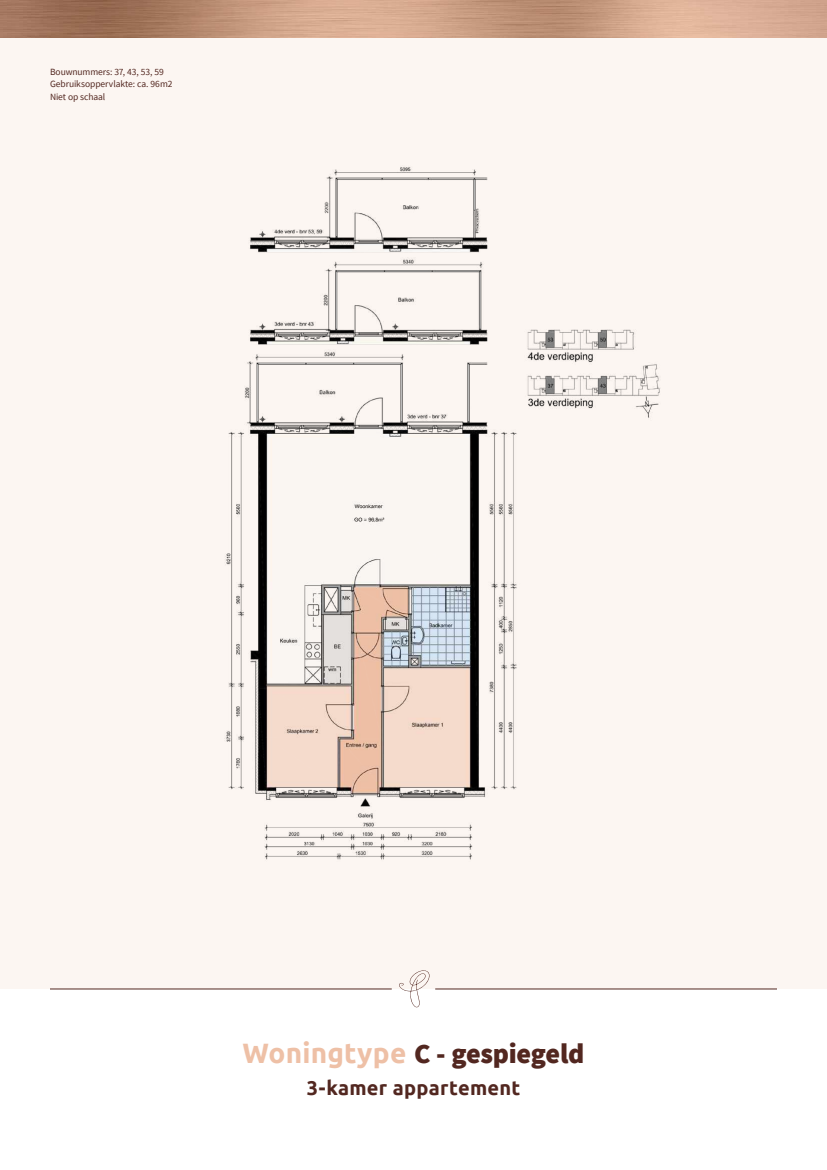
<style>
.page{position:relative;width:827px;height:1170px;background:#fff}
.page>*{position:absolute;margin:0;border:0;box-sizing:border-box;transform-origin:0 0}
.t1{font:900 28px "Source Sans Pro";letter-spacing:-.015em;color:#522720}
.t2{font:700 20px "Ubuntu";letter-spacing:.015em;color:#522720}
.t3{font:9.5px/12.5px "Source Sans Pro";letter-spacing:-.01em;color:#522720}
.s1{font-family:"Ubuntu";font-weight:700;color:#eec0a6}
</style>
<div class="page">
<div style="left:0;top:37px;width:827px;height:951px;background:#fcf6f2"></div>
<img style="left:224px;top:167px;width:436px;height:693px">
<hr style="left:50px;top:988px;width:342px;height:1px;background:#522720">
<hr style="left:435px;top:988px;width:342px;height:1px;background:#522720">
<svg style="left:399px;top:970px;width:31px;height:37px"></svg>
<img style="left:0;top:0;width:827px;height:38px">
<p class="t3" style="left:50px;top:65px;width:124px">Bouwnummers: 37, 43, 53, 59<br>Gebruiksoppervlakte: ca. 96m2<br>Niet op schaal</p>
<h1 class="t1" style="left:243px;top:1034px;width:343px"><span class="s1">Woningtype</span> C - gespiegeld</h1>
<h2 class="t2" style="left:307px;top:1076px;width:215px">3-kamer appartement</h2>
</div>
